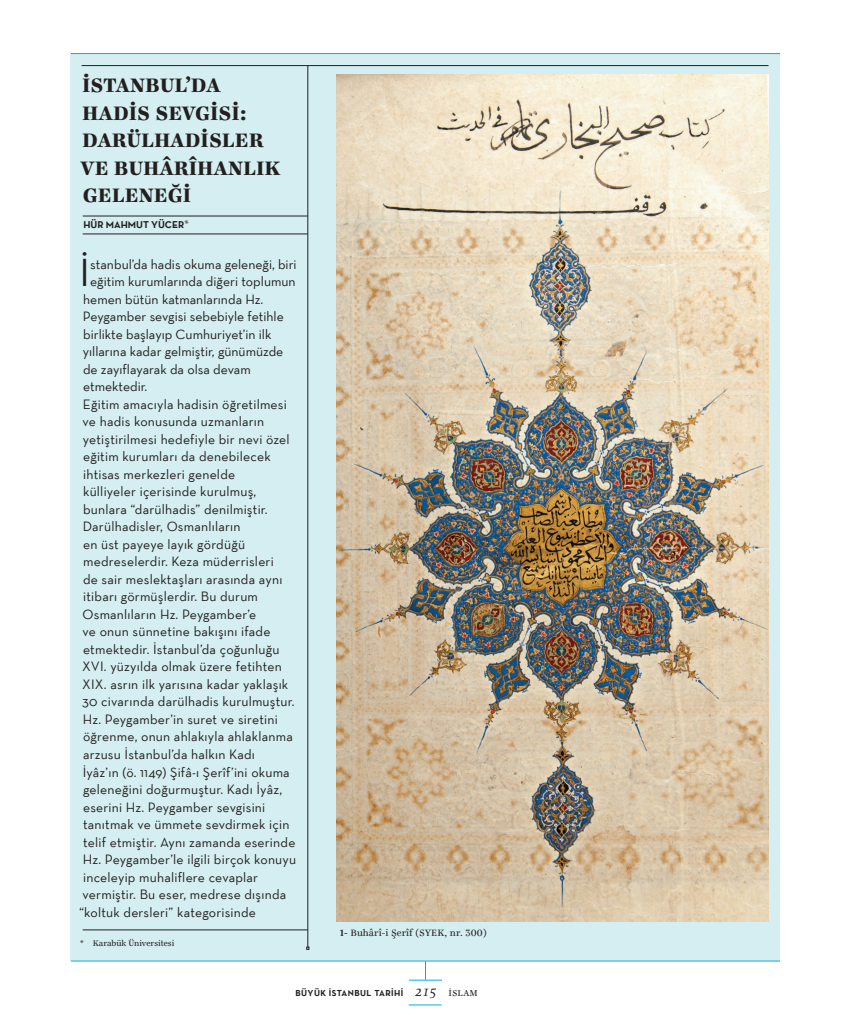
<style>
.page{position:relative;width:851px;height:1028px;background:#fff}
.page>*{position:absolute;margin:0;border:0;box-sizing:border-box;transform-origin:0 0}
.cerceve_metni_neutra{font:39.5px "Neutraface Text";color:#231f20}
.t1{font:800 21.25px/27.5px "Ingeborg";letter-spacing:-.005em;color:#231f20}
.t2{font:italic 15px "Milo Serif OT";color:#231f20}
.cerceve_metni_neutra-2{font:13.75px/17.5px "Neutraface Text";letter-spacing:.015em;color:#231f20}
.t3{font:10px "Ingeborg";letter-spacing:.01em;color:#231f20}
.cy_yazar_ismi{font:700 10px "Neutraface Text";color:#231f20}
.t4{font:9.38px "Ingeborg";letter-spacing:.005em;color:#231f20}
.cy_dipnot_rule_sol{font:8.75px "Ingeborg";color:#231f20}
.t5{font:700 8.75px "Neutraface Text";letter-spacing:.05em;color:#231f20}
.s1{font-family:"Ingeborg";font-weight:400}
.s2{font-weight:400;font-size:5.12px;color:#d5eef1}
.s3{font-weight:700}
</style>
<div class="page">
<div style="left:71px;top:53px;width:709px;height:908px;background:#d5eef1"></div>
<hr style="left:71px;top:53px;width:709px;height:1px;background:#00aeef">
<hr style="left:409px;top:979px;width:33px;height:1px;background:#00aeef">
<hr style="left:408px;top:1004px;width:33px;height:1px;background:#00aeef">
<svg style="left:425px;top:961px;width:1px;height:18px"></svg>
<hr style="left:82px;top:65px;width:686px;height:1px;background:#231f20">
<hr style="left:307px;top:66px;width:1px;height:881px;background:#231f20">
<hr style="left:71px;top:960px;width:709px;height:1px;background:#00aeef">
<hr style="left:83px;top:216px;width:225px;height:1px;background:#231f20">
<hr style="left:83px;top:234px;width:225px;height:1px;background:#231f20">
<hr style="left:83px;top:929px;width:225px;height:1px;background:#231f20">
<img style="left:336px;top:75px;width:432px;height:846px">
<p class="t1" style="left:81px;top:72px;width:201px">İSTANBUL’DA<br>HADİS SEVGİSİ:<br>DARÜLHADİSLER<br>VE BUHÂRÎHANLIK<br>GELENEĞİ</p>
<p class="cy_yazar_ismi" style="left:83px;top:218px;width:109px">HÜR MAHMUT YÜCER<span class="s1">*</span><span class="s2">1</span></p>
<p class="cerceve_metni_neutra" style="left:79px;top:248px;width:12px">İ</p>
<p class="cerceve_metni_neutra-2" style="left:90px;top:255px;width:208px">stanbul’da hadis okuma geleneği, biri</p>
<p class="cerceve_metni_neutra-2" style="left:90px;top:273px;width:207px">eğitim kurumlarında diğeri toplumun</p>
<p class="cerceve_metni_neutra-2" style="left:83px;top:290px;width:182px">hemen bütün katmanlarında Hz.</p>
<p class="cerceve_metni_neutra-2" style="left:83px;top:308px;width:202px">Peygamber sevgisi sebebiyle fetihle</p>
<p class="cerceve_metni_neutra-2" style="left:83px;top:325px;width:190px">birlikte başlayıp Cumhuriyet’in ilk</p>
<p class="cerceve_metni_neutra-2" style="left:83px;top:343px;width:202px">yıllarına kadar gelmiştir, günümüzde</p>
<p class="cerceve_metni_neutra-2" style="left:83px;top:360px;width:169px">de zayıflayarak da olsa devam</p>
<p class="cerceve_metni_neutra-2" style="left:83px;top:378px;width:66px">etmektedir.</p>
<p class="cerceve_metni_neutra-2" style="left:82px;top:395px;width:214px">Eğitim amacıyla hadisin öğretilmesi ve hadis konusunda uzmanların yetiştirilmesi hedefiyle bir nevi özel eğitim kurumları da denebilecek ihtisas merkezleri genelde<br>külliyeler içerisinde kurulmuş, bunlara “darülhadis” denilmiştir.<br>Darülhadisler, Osmanlıların<br>en üst payeye layık gördüğü medreselerdir. Keza müderrisleri<br>de sair meslektaşları arasında aynı itibarı görmüşlerdir. Bu durum Osmanlıların Hz. Peygamber’e<br>ve onun sünnetine bakışını ifade etmektedir. İstanbul’da çoğunluğu XVI. yüzyılda olmak üzere fetihten XIX. asrın ilk yarısına kadar yaklaşık 30 civarında darülhadis kurulmuştur.</p>
<p class="cerceve_metni_neutra-2" style="left:83px;top:710px;width:196px">Hz. Peygamber’in suret ve siretini</p>
<p class="cerceve_metni_neutra-2" style="left:83px;top:728px;width:211px">öğrenme, onun ahlakıyla ahlaklanma</p>
<p class="cerceve_metni_neutra-2" style="left:83px;top:745px;width:173px">arzusu İstanbul’da halkın Kadı</p>
<p class="cerceve_metni_neutra-2" style="left:83px;top:763px;width:208px">İyâz’ın (ö. 1149) Şifâ-ı Şerîf’ini okuma</p>
<p class="cerceve_metni_neutra-2" style="left:83px;top:780px;width:200px">geleneğini doğurmuştur. Kadı İyâz,</p>
<p class="cerceve_metni_neutra-2" style="left:83px;top:798px;width:184px">eserini Hz. Peygamber sevgisini</p>
<p class="cerceve_metni_neutra-2" style="left:83px;top:815px;width:208px">tanıtmak ve ümmete sevdirmek için</p>
<p class="cerceve_metni_neutra-2" style="left:83px;top:833px;width:214px">telif etmiştir. Aynı zamanda eserinde</p>
<p class="cerceve_metni_neutra-2" style="left:83px;top:850px;width:215px">Hz. Peygamber’le ilgili birçok konuyu</p>
<p class="cerceve_metni_neutra-2" style="left:83px;top:868px;width:176px">inceleyip muhaliflere cevaplar</p>
<p class="cerceve_metni_neutra-2" style="left:83px;top:885px;width:205px">vermiştir. Bu eser, medrese dışında</p>
<p class="cerceve_metni_neutra-2" style="left:79px;top:903px;width:178px">“koltuk dersleri” kategorisinde</p>
<p class="cy_dipnot_rule_sol" style="left:80px;top:938px;width:96px">* Karabük Üniversitesi</p>
<p class="t3" style="left:340px;top:927px;width:148px"><span class="s3">1-</span> Buhârî-i Şerîf (SYEK, nr. 300)</p>
<p class="t5" style="left:295px;top:987px;width:109px">BÜYÜK İSTANBUL TARİHİ</p>
<p class="t2" style="left:415px;top:983px;width:23px">215</p>
<p class="t4" style="left:448px;top:987px;width:31px">İSLAM</p>
</div>
